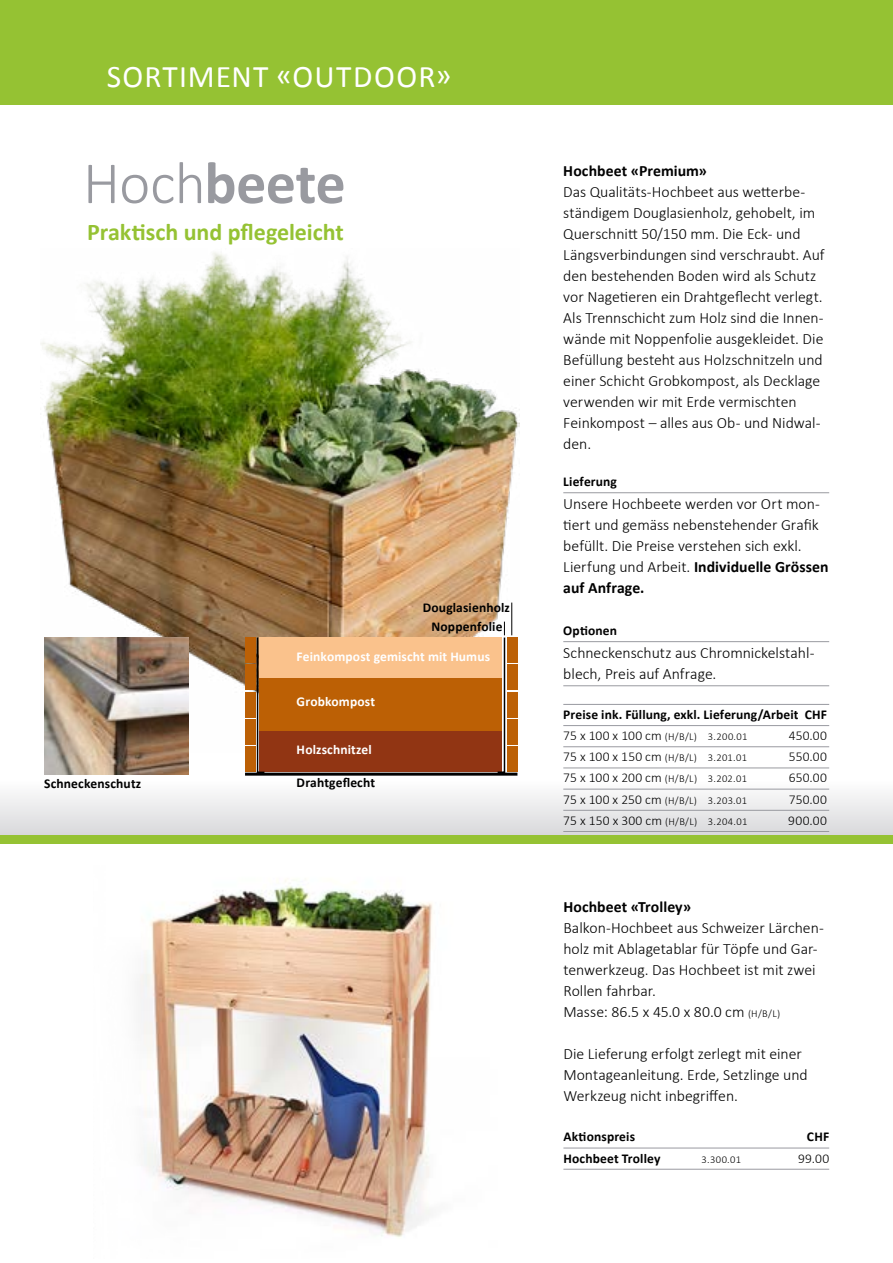
<style>
.page{position:relative;width:893px;height:1263px;background:#fff}
.page>*{position:absolute;margin:0;border:0;box-sizing:border-box;transform-origin:0 0}
.t1{font:700 60px "Calibri";letter-spacing:-.01em;color:#999aa0}
.t2{font:31.5px "Calibri";letter-spacing:.04em;color:#fff}
.t3{font:700 24px "Calibri";letter-spacing:-.005em;color:#95c233}
.t4{font:300 15.75px/21px "Calibri";color:#000}
.t5{font:700 15.75px "Calibri";letter-spacing:.005em;color:#000}
.t6{font:700 13.5px "Calibri";letter-spacing:.01em;color:#000}
.t7{font:700 13.5px "Calibri";letter-spacing:.01em;color:#fff}
.t8{font:300 13.5px "Calibri";letter-spacing:.015em;color:#000}
.t9{font:300 10.5px "Calibri";letter-spacing:.025em;color:#000}
.s1{font-weight:300}
.s2{font-weight:700}
.s3{font-size:13.5px}
.s4{font-size:10.5px}
</style>
<div class="page">
<div style="left:0;top:0;width:893px;height:104px;background:#95c233"></div>
<svg style="left:0;top:788px;width:893px;height:47px;fill:#e8e8e9"></svg>
<div style="left:0;top:835px;width:893px;height:9px;background:#95c233"></div>
<hr style="left:892px;top:449px;width:1px;height:63px;background:#999aa0">
<hr style="left:892px;top:748px;width:1px;height:64px;background:#999aa0">
<hr style="left:563px;top:492px;width:266px;height:1px;background:#999aa0">
<hr style="left:563px;top:641px;width:266px;height:1px;background:#999aa0">
<hr style="left:563px;top:685px;width:266px;height:1px;background:#999aa0">
<hr style="left:563px;top:704px;width:266px;height:1px;background:#999aa0">
<hr style="left:563px;top:725px;width:266px;height:1px;background:#999aa0">
<hr style="left:563px;top:746px;width:266px;height:1px;background:#999aa0">
<hr style="left:563px;top:768px;width:266px;height:1px;background:#999aa0">
<hr style="left:563px;top:789px;width:266px;height:1px;background:#999aa0">
<hr style="left:563px;top:810px;width:266px;height:1px;background:#999aa0">
<hr style="left:563px;top:831px;width:266px;height:1px;background:#999aa0">
<img style="left:139px;top:880px;width:294px;height:357px">
<img style="left:41px;top:252px;width:478px;height:500px">
<hr style="left:563px;top:1148px;width:266px;height:1px;background:#999aa0">
<hr style="left:563px;top:1169px;width:266px;height:1px;background:#999aa0">
<div style="left:260px;top:678px;width:242px;height:53px;background:#bc6005"></div>
<div style="left:260px;top:637px;width:242px;height:41px;background:#fac28c"></div>
<div style="left:260px;top:731px;width:242px;height:40px;background:#913513"></div>
<hr style="left:245px;top:773px;width:272px;height:3px;background:#000">
<div style="left:507px;top:637px;width:10px;height:26px;background:#bc6005"></div>
<div style="left:507px;top:665px;width:10px;height:25px;background:#bc6005"></div>
<div style="left:507px;top:692px;width:10px;height:25px;background:#bc6005"></div>
<div style="left:507px;top:719px;width:10px;height:25px;background:#bc6005"></div>
<div style="left:507px;top:746px;width:10px;height:25px;background:#bc6005"></div>
<div style="left:245px;top:637px;width:11px;height:26px;background:#bc6005"></div>
<div style="left:245px;top:665px;width:11px;height:25px;background:#bc6005"></div>
<div style="left:245px;top:692px;width:11px;height:25px;background:#bc6005"></div>
<div style="left:245px;top:719px;width:11px;height:25px;background:#bc6005"></div>
<div style="left:245px;top:746px;width:11px;height:25px;background:#bc6005"></div>
<svg style="left:256px;top:636px;width:10px;height:137px"></svg>
<hr style="left:511px;top:603px;width:1px;height:32px;background:#000">
<svg style="left:496px;top:622px;width:10px;height:151px"></svg>
<img style="left:44px;top:637px;width:144px;height:138px">
<h2 class="t2" style="left:107px;top:57px;width:346px">SORTIMENT «OUTDOOR»</h2>
<h1 class="t1" style="left:83px;top:146px;width:264px"><span class="s1">Hoch</span>beete</h1>
<h3 class="t3" style="left:87px;top:217px;width:258px">Praktisch und pflegeleicht</h3>
<p class="t6" style="left:423px;top:599px;width:89px">Douglasienholz</p>
<p class="t6" style="left:431px;top:618px;width:72px">Noppenfolie</p>
<p class="t7" style="left:297px;top:648px;width:195px">Feinkompost gemischt mit Humus</p>
<p class="t7" style="left:297px;top:693px;width:80px">Grobkompost</p>
<p class="t6" style="left:44px;top:775px;width:99px">Schneckenschutz</p>
<p class="t7" style="left:297px;top:741px;width:77px">Holzschnitzel</p>
<p class="t6" style="left:297px;top:774px;width:80px">Drahtgeflecht</p>
<p class="t5" style="left:563px;top:161px;width:145px">Hochbeet «Premium»</p>
<p class="t4" style="left:563px;top:182px;width:263px">Das Qualitäts-Hochbeet aus wetterbe&shy;ständigem Douglasienholz, gehobelt, im Querschnitt 50/150 mm. Die Eck--und Längsverbindungen sind verschraubt. Auf den bestehenden Boden wird als Schutz vor Nagetieren ein Drahtgeflecht verlegt.<br>Als Trennschicht zum Holz sind die Innen&shy;wände mit Noppenfolie ausgekleidet. Die Befüllung besteht aus Holzschnitzeln und einer Schicht Grobkompost, als Decklage verwenden wir mit Erde vermischten Feinkompost – alles aus Ob- und Nidwal&shy;den.</p>
<p class="t6" style="left:563px;top:473px;width:55px">Lieferung</p>
<p class="t4" style="left:563px;top:495px;width:267px">Unsere Hochbeete werden vor Ort mon&shy;tiert und gemäss nebenstehender Grafik befüllt. Die Preise verstehen sich exkl.<br>Lierfung und Arbeit. <span class="s2">Individuelle Grössen auf Anfrage.</span></p>
<p class="t6" style="left:563px;top:622px;width:55px">Optionen</p>
<p class="t4" style="left:563px;top:644px;width:253px">Schneckenschutz aus Chromnickelstahl&shy;blech, Preis auf Anfrage.</p>
<p class="t6" style="left:563px;top:706px;width:265px">Preise ink. Füllung, exkl. Lieferung/Arbeit CHF</p>
<p class="t9" style="left:563px;top:732px;width:186px"><span class="s3">75 x 100 x 100 cm</span> (H/B/L) 3.200.01</p>
<p class="t8" style="left:789px;top:730px;width:40px">450.00</p>
<p class="t9" style="left:563px;top:753px;width:185px"><span class="s3">75 x 100 x 150 cm</span> (H/B/L) 3.201.01</p>
<p class="t8" style="left:789px;top:751px;width:40px">550.00</p>
<p class="t9" style="left:563px;top:774px;width:185px"><span class="s3">75 x 100 x 200 cm</span> (H/B/L) 3.202.01</p>
<p class="t8" style="left:789px;top:772px;width:40px">650.00</p>
<p class="t9" style="left:563px;top:796px;width:185px"><span class="s3">75 x 100 x 250 cm</span> (H/B/L) 3.203.01</p>
<p class="t8" style="left:789px;top:793px;width:40px">750.00</p>
<p class="t9" style="left:563px;top:817px;width:186px"><span class="s3">75 x 150 x 300 cm</span> (H/B/L) 3.204.01</p>
<p class="t8" style="left:788px;top:815px;width:40px">900.00</p>
<p class="t5" style="left:563px;top:897px;width:129px">Hochbeet «Trolley»</p>
<p class="t4" style="left:563px;top:919px;width:262px">Balkon-Hochbeet aus Schweizer Lärchen&shy;holz mit Ablagetablar für Töpfe und Gar&shy;tenwerkzeug. Das Hochbeet ist mit zwei Rollen fahrbar.<br>Masse: 86.5 x 45.0 x 80.0 cm <span class="s4">(H/B/L)</span></p>
<p class="t4" style="left:563px;top:1045px;width:246px">Die Lieferung erfolgt zerlegt mit einer<br>Montageanleitung. Erde, Setzlinge und<br>Werkzeug nicht inbegriffen.</p>
<p class="t6" style="left:563px;top:1128px;width:73px">Aktionspreis</p>
<p class="t6" style="left:807px;top:1128px;width:24px">CHF</p>
<p class="t6" style="left:563px;top:1150px;width:98px">Hochbeet Trolley</p>
<p class="t9" style="left:701px;top:1155px;width:41px">3.300.01</p>
<p class="t8" style="left:798px;top:1152px;width:33px">99.00</p>
</div>
